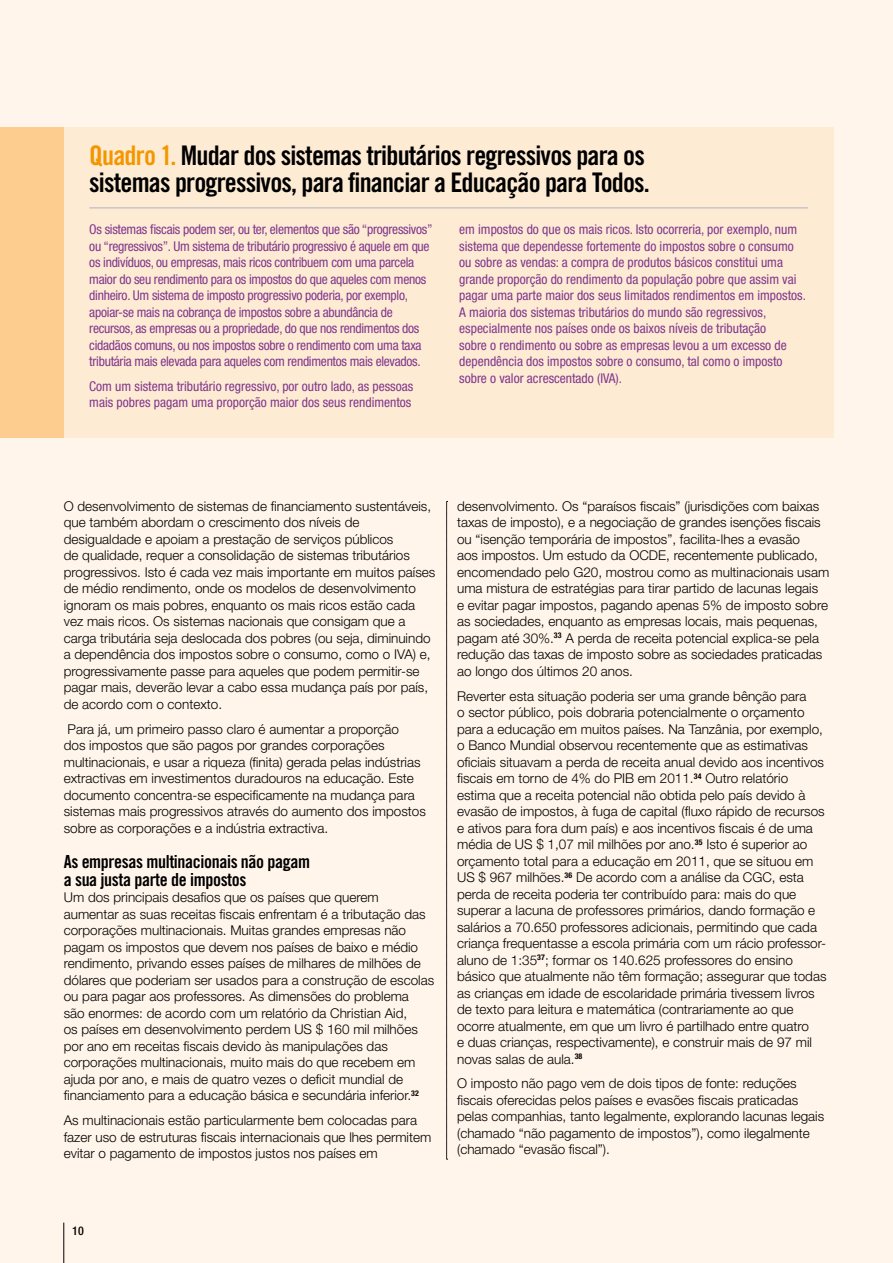
<style>
.page{position:relative;width:893px;height:1263px;background:#fff5ea}
.page>*{position:absolute;margin:0;border:0;box-sizing:border-box;transform-origin:0 0}
.t1{font:27px/27px "Trade Gothic Bold Cond Twenty";letter-spacing:-.03em;color:#000}
.t2{font:18px/18px "Trade Gothic Bold Cond Twenty";letter-spacing:-.02em;color:#000}
.t3{font:300 13.5px/16.5px "Helvetica Neue LT Std";color:#000}
.t4{font:condensed 13.5px/16.5px "Helvetica Neue LT Std";color:#80388d}
.t5{font:condensed 13.5px/16.5px "Helvetica Neue LT Std";letter-spacing:-.02em;color:#80388d}
.t6{font:500 condensed 12px "Helvetica Neue LT Std";color:#000}
.s1{color:#f49600}
</style>
<div class="page">
<div style="left:0;top:128px;width:174px;height:310px;background:#fccd8e"></div>
<div style="left:64px;top:128px;width:769px;height:310px;background:#feebd3"></div>
<hr style="left:89px;top:207px;width:719px;height:2px;background:#c6c6c6">
<svg style="left:446px;top:501px;width:2px;height:659px"></svg>
<hr style="left:64px;top:1222px;width:1px;height:41px;background:#000">
<h1 class="t1" style="left:89px;top:142px;width:562px"><span class="s1">Quadro 1.</span> Mudar dos sistemas tributários regressivos para os sistemas progressivos, para financiar a Educação para Todos.</h1>
<p class="t5" style="left:89px;top:221px;width:345px">Os sistemas fiscais podem ser, ou ter, elementos que são “progressivos” ou “regressivos”. Um sistema de tributário progressivo é aquele em que os indivíduos, ou empresas, mais ricos contribuem com uma parcela maior do seu rendimento para os impostos do que aqueles com menos dinheiro. Um sistema de imposto progressivo poderia, por exemplo, apoiar-se mais na cobrança de impostos sobre a abundância de recursos, as empresas ou a propriedade, do que nos rendimentos dos cidadãos comuns, ou nos impostos sobre o rendimento com uma taxa tributária mais elevada para aqueles com rendimentos mais elevados.</p>
<p class="t4" style="left:89px;top:378px;width:325px">Com um sistema tributário regressivo, por outro lado, as pessoas mais pobres pagam uma proporção maior dos seus rendimentos</p>
<p class="t4" style="left:459px;top:221px;width:348px">em impostos do que os mais ricos. Isto ocorreria, por exemplo, num sistema que dependesse fortemente do impostos sobre o consumo ou sobre as vendas: a compra de produtos básicos constitui uma grande proporção do rendimento da população pobre que assim vai pagar uma parte maior dos seus limitados rendimentos em impostos.<br>A maioria dos sistemas tributários do mundo são regressivos, especialmente nos países onde os baixos níveis de tributação<br>sobre o rendimento ou sobre as empresas levou a um excesso de dependência dos impostos sobre o consumo, tal como o imposto sobre o valor acrescentado (IVA).</p>
<p class="t3" style="left:64px;top:498px;width:373px">O desenvolvimento de sistemas de financiamento sustentáveis, que também abordam o crescimento dos níveis de desigualdade e apoiam a prestação de serviços públicos<br>de qualidade, requer a consolidação de sistemas tributários progressivos. Isto é cada vez mais importante em muitos países de médio rendimento, onde os modelos de desenvolvimento ignoram os mais pobres, enquanto os mais ricos estão cada vez mais ricos. Os sistemas nacionais que consigam que a carga tributária seja deslocada dos pobres (ou seja, diminuindo a dependência dos impostos sobre o consumo, como o IVA) e, progressivamente passe para aqueles que podem permitir-se pagar mais, deverão levar a cabo essa mudança país por país, de acordo com o contexto.</p>
<p class="t3" style="left:64px;top:720px;width:364px">Para já, um primeiro passo claro é aumentar a proporção<br>dos impostos que são pagos por grandes corporações multinacionais, e usar a riqueza (finita) gerada pelas indústrias extractivas em investimentos duradouros na educação. Este documento concentra-se especificamente na mudança para sistemas mais progressivos através do aumento dos impostos sobre as corporações e a indústria extractiva.</p>
<h2 class="t2" style="left:64px;top:852px;width:248px">As empresas multinacionais não pagam a sua justa parte de impostos</h2>
<p class="t3" style="left:64px;top:889px;width:372px">Um dos principais desafios que os países que querem aumentar as suas receitas fiscais enfrentam é a tributação das corporações multinacionais. Muitas grandes empresas não pagam os impostos que devem nos países de baixo e médio rendimento, privando esses países de milhares de milhões de dólares que poderiam ser usados para a construção de escolas ou para pagar aos professores. As dimensões do problema<br>são enormes: de acordo com um relatório da Christian Aid,<br>os países em desenvolvimento perdem US $ 160 mil milhões por ano em receitas fiscais devido às manipulações das corporações multinacionais, muito mais do que recebem em ajuda por ano, e mais de quatro vezes o deficit mundial de financiamento para a educação básica e secundária inferior.<sup>32</sup></p>
<p class="t3" style="left:64px;top:1112px;width:369px">As multinacionais estão particularmente bem colocadas para fazer uso de estruturas fiscais internacionais que lhes permitem evitar o pagamento de impostos justos nos países em</p>
<p class="t3" style="left:457px;top:497px;width:374px">desenvolvimento. Os “paraísos fiscais” (jurisdições com baixas taxas de imposto), e a negociação de grandes isenções fiscais ou “isenção temporária de impostos”, facilita-lhes a evasão<br>aos impostos. Um estudo da OCDE, recentemente publicado, encomendado pelo G20, mostrou como as multinacionais usam uma mistura de estratégias para tirar partido de lacunas legais<br>e evitar pagar impostos, pagando apenas 5% de imposto sobre as sociedades, enquanto as empresas locais, mais pequenas, pagam até 30%.<sup>33</sup> A perda de receita potencial explica-se pela redução das taxas de imposto sobre as sociedades praticadas ao longo dos últimos 20 anos.</p>
<p class="t3" style="left:457px;top:687px;width:371px">Reverter esta situação poderia ser uma grande bênção para<br>o sector público, pois dobraria potencialmente o orçamento para a educação em muitos países. Na Tanzânia, por exemplo, o Banco Mundial observou recentemente que as estimativas oficiais situavam a perda de receita anual devido aos incentivos fiscais em torno de 4% do PIB em 2011.<sup>34</sup> Outro relatório estima que a receita potencial não obtida pelo país devido à evasão de impostos, à fuga de capital (fluxo rápido de recursos e ativos para fora dum país) e aos incentivos fiscais é de uma média de US $ 1,07 mil milhões por ano.<sup>35</sup> Isto é superior ao orçamento total para a educação em 2011, que se situou em US $ 967 milhões.<sup>36</sup> De acordo com a análise da CGC, esta perda de receita poderia ter contribuído para: mais do que superar a lacuna de professores primários, dando formação e salários a 70.650 professores adicionais, permitindo que cada criança frequentasse a escola primária com um rácio professor&shy;aluno de 1:35<sup>37</sup>; formar os 140.625 professores do ensino básico que atualmente não têm formação; assegurar que todas as crianças em idade de escolaridade primária tivessem livros de texto para leitura e matemática (contrariamente ao que ocorre atualmente, em que um livro é partilhado entre quatro<br>e duas crianças, respectivamente), e construir mais de 97 mil novas salas de aula.<sup>38</sup></p>
<p class="t3" style="left:457px;top:1075px;width:369px">O imposto não pago vem de dois tipos de fonte: reduções fiscais oferecidas pelos países e evasões fiscais praticadas pelas companhias, tanto legalmente, explorando lacunas legais (chamado “não pagamento de impostos”), como ilegalmente (chamado “evasão fiscal”).</p>
<p class="t6" style="left:72px;top:1224px;width:13px">10</p>
</div>
